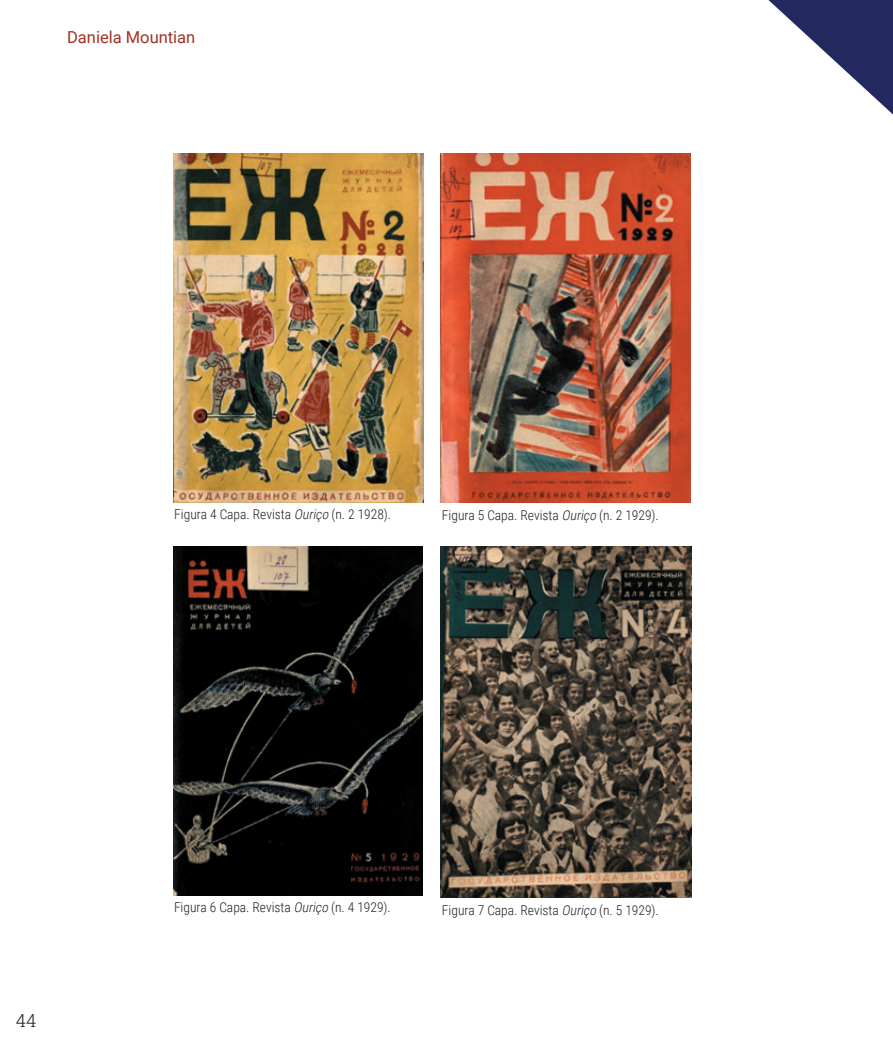
<style>
.page{position:relative;width:893px;height:1063px;background:#fff}
.page>*{position:absolute;margin:0;border:0;box-sizing:border-box;transform-origin:0 0}
.t1{font:300 18px "Roboto Slab";color:#231f20}
.t2{font:16.5px "Roboto";color:#a03221}
.t3{font:300 13.5px "Roboto Condensed";color:#231f20}
.s1{font-style:italic}
</style>
<div class="page">
<svg style="left:768px;top:0;width:125px;height:114px"></svg>
<img style="left:441px;top:153px;width:250px;height:350px">
<img style="left:441px;top:546px;width:251px;height:351px">
<img style="left:173px;top:546px;width:250px;height:349px">
<img style="left:173px;top:153px;width:250px;height:349px">
<p class="t2" style="left:67px;top:25px;width:130px">Daniela Mountian</p>
<p class="t3" style="left:174px;top:505px;width:218px">Figura 4 Capa. Revista <span class="s1">Ouriço</span> (n. 2 1928).</p>
<p class="t3" style="left:442px;top:506px;width:218px">Figura 5 Capa. Revista <span class="s1">Ouriço</span> (n. 2 1929).</p>
<h1 class="t1" style="left:16px;top:1008px;width:22px">44</h1>
<p class="t3" style="left:174px;top:898px;width:218px">Figura 6 Capa. Revista <span class="s1">Ouriço</span>(n. 4 1929).</p>
<p class="t3" style="left:442px;top:900px;width:218px">Figura 7 Capa. Revista <span class="s1">Ouriço</span> (n. 5 1929).</p>
</div>
